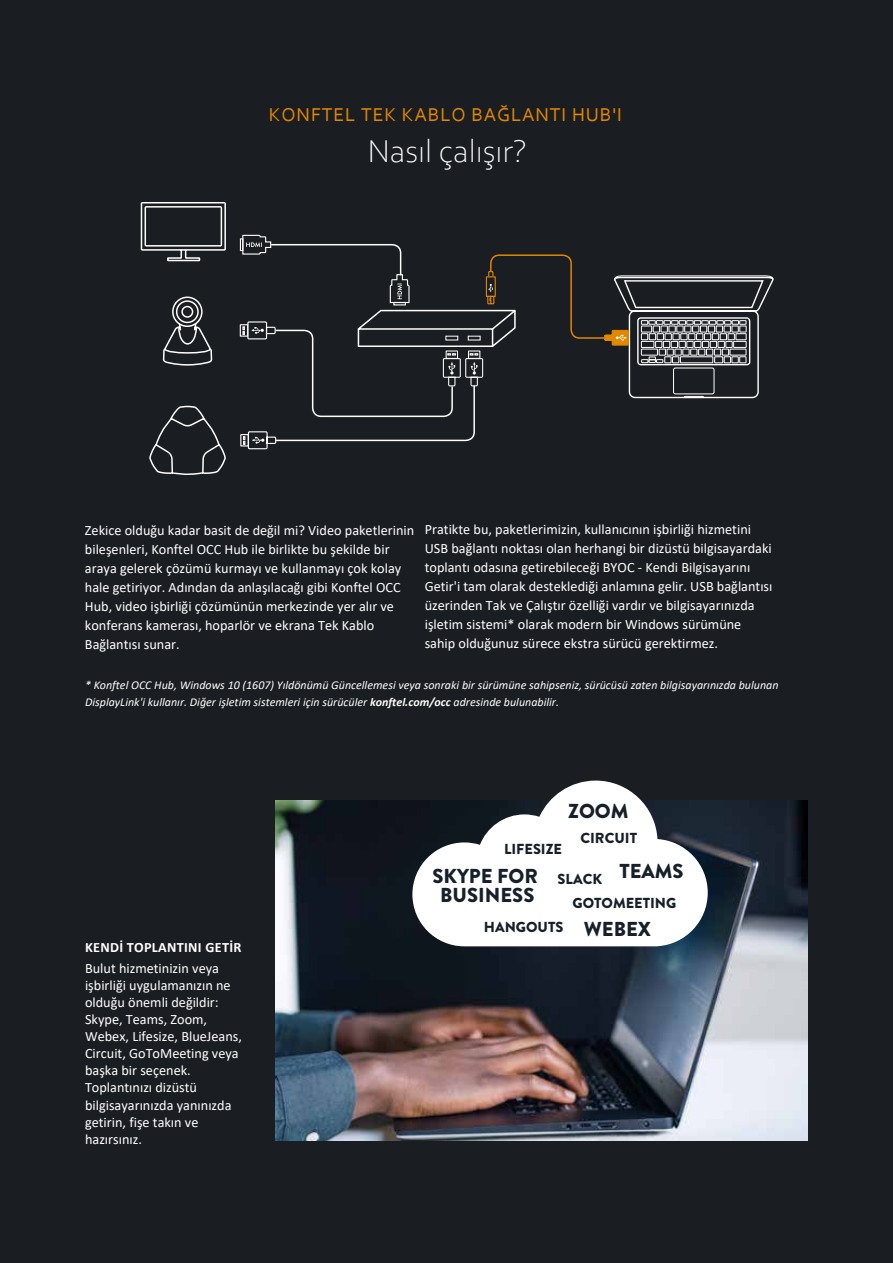
<style>
.page{position:relative;width:893px;height:1263px;background:#1a1d22}
.page>*{position:absolute;margin:0;border:0;box-sizing:border-box;transform-origin:0 0}
.t1{font:300 33px "Corbel";color:#fff}
.t2{font:900 20.1px/18.3px "Brandon Grotesque";color:#17202a;text-align:center}
.t3{font:19.5px "Corbel";letter-spacing:.045em;color:#e18800}
.t4{font:900 14.55px "Brandon Grotesque";color:#17202a}
.t5{font:14.25px/19px "Calibri";color:#fff}
.t6{font:700 14.25px "Calibri";letter-spacing:.02em;color:#fff}
.t7{font:italic 12px/16.5px "Calibri";color:#fff}
.s1{font-weight:700}
</style>
<div class="page">
<svg style="left:149px;top:296px;width:77px;height:179px"></svg>
<svg style="left:140px;top:202px;width:86px;height:60px"></svg>
<svg style="left:239px;top:234px;width:535px;height:216px"></svg>
<img style="left:275px;top:800px;width:533px;height:340px">
<svg style="left:412px;top:780px;width:296px;height:166px;fill:#fff"></svg>
<h3 class="t3" style="left:269px;top:102px;width:355px">KONFTEL TEK KABLO BAĞLANTI HUB'I</h3>
<h1 class="t1" style="left:368px;top:129px;width:160px">Nasıl çalışır?</h1>
<p class="t5" style="left:85px;top:521px;width:331px">Zekice olduğu kadar basit de değil mi? Video paketlerinin bileşenleri, Konftel OCC Hub ile birlikte bu şekilde bir araya gelerek çözümü kurmayı ve kullanmayı çok kolay hale getiriyor. Adından da anlaşılacağı gibi Konftel OCC Hub, video işbirliği çözümünün merkezinde yer alır ve konferans kamerası, hoparlör ve ekrana Tek Kablo Bağlantısı sunar.</p>
<p class="t5" style="left:425px;top:520px;width:349px">Pratikte bu, paketlerimizin, kullanıcının işbirliği hizmetini USB bağlantı noktası olan herhangi bir dizüstü bilgisayardaki toplantı odasına getirebileceği BYOC - Kendi Bilgisayarını Getir'i tam olarak desteklediği anlamına gelir. USB bağlantısı üzerinden Tak ve Çalıştır özelliği vardır ve bilgisayarınızda işletim sistemi* olarak modern bir Windows sürümüne sahip olduğunuz sürece ekstra sürücü gerektirmez.</p>
<p class="t7" style="left:85px;top:676px;width:695px">* Konftel OCC Hub, Windows 10 (1607) Yıldönümü Güncellemesi veya sonraki bir sürümüne sahipseniz, sürücüsü zaten bilgisayarınızda bulunan<br>DisplayLink'i kullanır. Diğer işletim sistemleri için sürücüler <span class="s1">konftel.com/occ</span> adresinde bulunabilir.</p>
<h2 class="t2" style="left:568px;top:802px;width:62px">ZOOM</h2>
<p class="t6" style="left:85px;top:937px;width:158px">KENDİ TOPLANTINI GETİR</p>
<p class="t5" style="left:85px;top:959px;width:159px;line-height:17.1px">Bulut hizmetinizin veya işbirliği uygulamanızın ne olduğu önemli değildir:<br>Skype, Teams, Zoom,<br>Webex, Lifesize, BlueJeans,<br>Circuit, GoToMeeting veya başka bir seçenek.<br>Toplantınızı dizüstü bilgisayarınızda yanınızda getirin, fişe takın ve hazırsınız.</p>
<p class="t4" style="left:580px;top:827px;width:58px">CIRCUIT</p>
<h2 class="t2" style="left:619px;top:862px;width:66px">TEAMS</h2>
<p class="t4" style="left:504px;top:839px;width:60px">LIFESIZE</p>
<h2 class="t2" style="left:432px;top:867px;width:107px">SKYPE FOR<br>BUSINESS</h2>
<p class="t4" style="left:557px;top:868px;width:46px">SLACK</p>
<p class="t4" style="left:484px;top:917px;width:81px">HANGOUTS</p>
<p class="t4" style="left:573px;top:893px;width:105px">GOTOMEETING</p>
<h2 class="t2" style="left:584px;top:920px;width:69px">WEBEX</h2>
</div>
